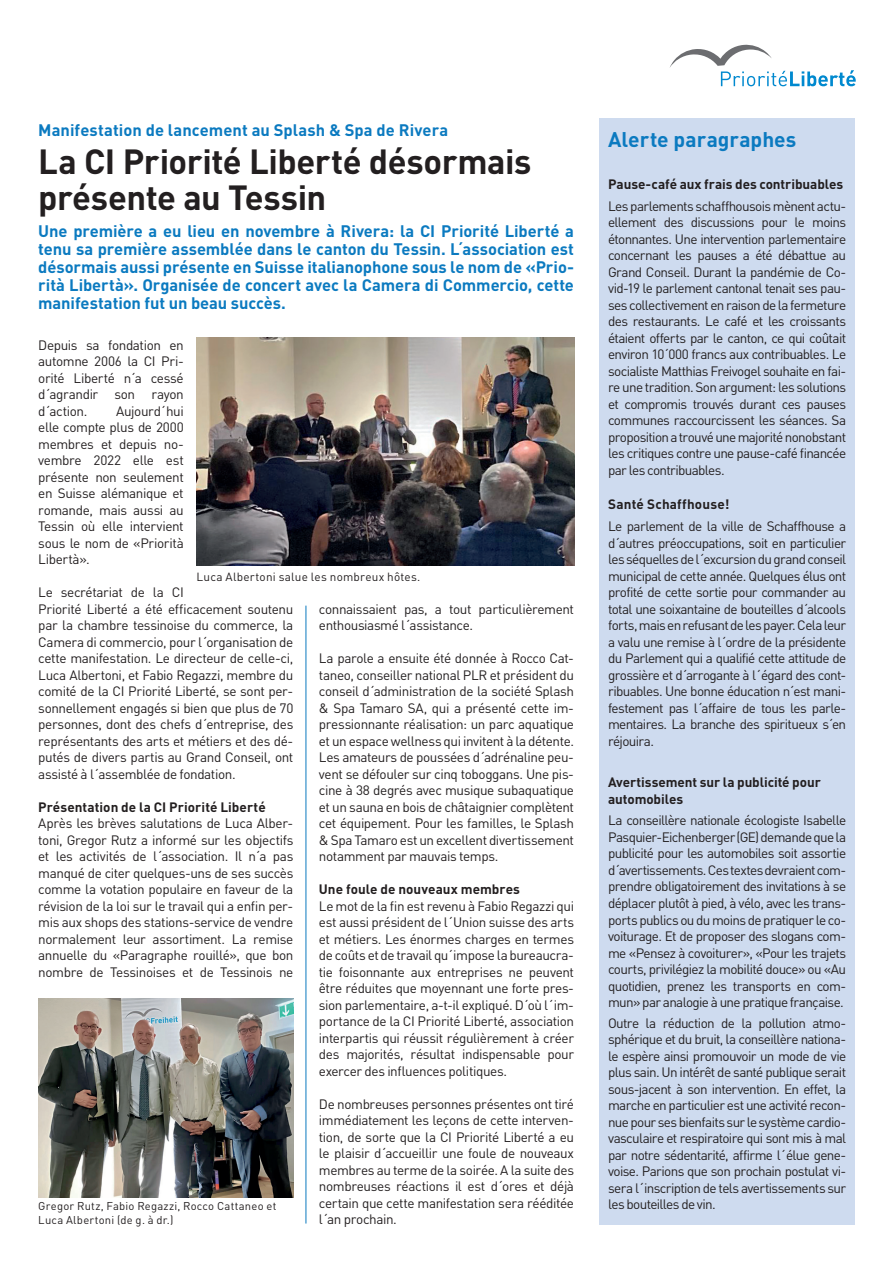
<style>
.page{position:relative;width:893px;height:1263px;background:#fff}
.page>*{position:absolute;margin:0;border:0;box-sizing:border-box;transform-origin:0 0}
.Titel_Artikel{font:700 34.5px/36px "DIN Pro";letter-spacing:-.015em;color:#231f20}
.Editorial_Titel{font:700 21px "DIN Pro";color:#0b7ac0}
.Untertitel_Artikel{font:700 16.5px/18px "DIN Pro";color:#0b7ac0;text-align:justify}
.Grundtext_Artikel{font:13.5px/16.5px "DIN Pro";letter-spacing:-.03em;color:#231f20;text-align:justify}
.Grundtext_Editorial{font:13.5px/16.5px "DIN Pro";letter-spacing:-.05em;color:#231f20;text-align:justify}
.Grundtext_Editorial-2{font:700 13.5px/16.5px "DIN Pro";letter-spacing:-.005em;color:#231f20}
.Grundtext_Artikel-2{font:700 13.5px "DIN Pro";letter-spacing:.005em;color:#231f20}
.Grundtext_Editorial-3{font:700 13.5px "DIN Pro";letter-spacing:.015em;color:#231f20}
.Grundtext_Artikel-3{font:11.7px "DIN Pro";letter-spacing:.02em;color:#231f20}
.Grundtext_Artikel-4{font:11.25px/13.5px "DIN Pro";letter-spacing:.02em;color:#231f20}
</style>
<div class="page">
<svg style="left:670px;top:45px;width:186px;height:41px"></svg>
<hr style="left:306px;top:606px;width:1px;height:617px;background:#0b7ac0">
<div style="left:600px;top:118px;width:255px;height:1107px;background:#cedbef"></div>
<img style="left:197px;top:338px;width:377px;height:228px">
<img style="left:38px;top:999px;width:255px;height:199px">
<p class="Untertitel_Artikel" style="left:38px;top:120px;width:412px">Manifestation de lancement au Splash &amp; Spa de Rivera</p>
<p class="Titel_Artikel" style="left:38px;top:142px;width:495px">La CI Priorité Liberté désormais présente au Tessin</p>
<p class="Untertitel_Artikel" style="left:38px;top:221px;width:537px">Une première a eu lieu en novembre à Rivera: la CI Priorité Liberté a tenu sa première assemblée dans le canton du Tessin. L´association est désormais aussi présente en Suisse italianophone sous le nom de «Prio&shy;rità Libertà». Organisée de concert avec la Camera di Commercio, cette manifestation fut un beau succès.</p>
<p class="Grundtext_Artikel" style="left:38px;top:336px;width:147px">Depuis sa fondation en automne 2006 la CI Pri&shy;orité Liberté n´a cessé d´agrandir son rayon d´action.</p>
<p class="Grundtext_Artikel" style="left:38px;top:402px;width:147px;text-indent:78px">Aujourd´hui elle compte plus de 2000 membres et depuis no&shy;vembre 2022 elle est présente non seulement en Suisse alémanique et romande, mais aussi au Tessin où elle intervient sous le nom de «Priorità Libertà».</p>
<p class="Grundtext_Artikel" style="left:38px;top:583px;width:257px;text-align:left">Le secrétariat de la CI<br>Priorité Liberté a été efficacement soutenu par la chambre tessinoise du commerce, la Camera di commercio, pour l´organisation de cette manifestation. Le directeur de celle-ci, Luca Albertoni, et Fabio Regazzi, membre du comité de la CI Priorité Liberté, se sont per&shy;sonnellement engagés si bien que plus de 70 personnes, dont des chefs d´entreprise, des représentants des arts et métiers et des dé&shy;putés de divers partis au Grand Conseil, ont assisté à l´assemblée de fondation.</p>
<p class="Grundtext_Artikel-2" style="left:38px;top:798px;width:229px">Présentation de la CI Priorité Liberté</p>
<p class="Grundtext_Artikel" style="left:38px;top:814px;width:257px">Après les brèves salutations de Luca Alber&shy;toni, Gregor Rutz a informé sur les objectifs et les activités de l´association. Il n´a pas manqué de citer quelques-uns de ses succès comme la votation populaire en faveur de la révision de la loi sur le travail qui a enfin per&shy;mis aux shops des stations-service de vendre normalement leur assortiment. La remise annuelle du «Paragraphe rouillé», que bon nombre de Tessinoises et de Tessinois ne</p>
<p class="Grundtext_Artikel-3" style="left:197px;top:568px;width:225px">Luca Albertoni salue les nombreux hôtes.</p>
<p class="Grundtext_Artikel" style="left:319px;top:600px;width:257px">connaissaient pas, a tout particulièrement enthousiasmé l´assistance.</p>
<p class="Grundtext_Artikel" style="left:319px;top:649px;width:257px">La parole a ensuite été donnée à Rocco Cat&shy;taneo, conseiller national PLR et président du conseil d´administration de la société Splash &amp; Spa Tamaro SA, qui a présenté cette im&shy;pressionnante réalisation: un parc aquatique et un espace wellness qui invitent à la détente.<br>Les amateurs de poussées d´adrénaline peu&shy;vent se défouler sur cinq toboggans. Une pis&shy;cine à 38 degrés avec musique subaquatique et un sauna en bois de châtaignier complètent cet équipement. Pour les familles, le Splash &amp; Spa Tamaro est un excellent divertissement notamment par mauvais temps.</p>
<p class="Grundtext_Artikel-2" style="left:319px;top:880px;width:203px">Une foule de nouveaux membres</p>
<p class="Grundtext_Artikel" style="left:319px;top:897px;width:257px">Le mot de la fin est revenu à Fabio Regazzi qui est aussi président de l´Union suisse des arts et métiers. Les énormes charges en termes de coûts et de travail qu´impose la bureaucra&shy;tie foisonnante aux entreprises ne peuvent être réduites que moyennant une forte pres&shy;sion parlementaire, a-t-il expliqué. D´où l´im&shy;portance de la CI Priorité Liberté, association interpartis qui réussit régulièrement à créer des majorités, résultat indispensable pour exercer des influences politiques.</p>
<p class="Grundtext_Artikel" style="left:319px;top:1095px;width:257px">De nombreuses personnes présentes ont tiré immédiatement les leçons de cette interven&shy;tion, de sorte que la CI Priorité Liberté a eu le plaisir d´accueillir une foule de nouveaux membres au terme de la soirée. A la suite des nombreuses réactions il est d´ores et déjà certain que cette manifestation sera rééditée l´an prochain.</p>
<p class="Grundtext_Artikel-4" style="left:38px;top:1199px;width:240px">Gregor Rutz, Fabio Regazzi, Rocco Cattaneo et<br>Luca Albertoni (de g. à dr.)</p>
<p class="Editorial_Titel" style="left:608px;top:125px;width:190px">Alerte paragraphes</p>
<p class="Grundtext_Editorial-2" style="left:608px;top:175px;width:237px">Pause-café aux frais des contribuables</p>
<p class="Grundtext_Editorial" style="left:608px;top:197px;width:240px">Les parlements schaffhousois mènent actu&shy;ellement des discussions pour le moins étonnantes. Une intervention parlementaire concernant les pauses a été débattue au Grand Conseil. Durant la pandémie de Co&shy;vid-19 le parlement cantonal tenait ses pau&shy;ses collectivement en raison de la fermeture des restaurants. Le café et les croissants étaient offerts par le canton, ce qui coûtait environ 10´000 francs aux contribuables. Le socialiste Matthias Freivogel souhaite en fai&shy;re une tradition. Son argument: les solutions et compromis trouvés durant ces pauses communes raccourcissent les séances. Sa proposition a trouvé une majorité nonobstant les critiques contre une pause-café financée par les contribuables.</p>
<p class="Grundtext_Editorial-3" style="left:608px;top:495px;width:123px">Santé Schaffhouse!</p>
<p class="Grundtext_Editorial" style="left:608px;top:517px;width:240px">Le parlement de la ville de Schaffhouse a d´autres préoccupations, soit en particulier les séquelles de l´excursion du grand conseil municipal de cette année. Quelques élus ont profité de cette sortie pour commander au total une soixantaine de bouteilles d´alcools forts, mais en refusant de les payer. Cela leur a valu une remise à l´ordre de la présidente du Parlement qui a qualifié cette attitude de grossière et d´arrogante à l´égard des cont&shy;ribuables. Une bonne éducation n´est mani&shy;festement pas l´affaire de tous les parle&shy;mentaires. La branche des spiritueux s´en réjouira.</p>
<p class="Grundtext_Editorial-2" style="left:608px;top:773px;width:214px">Avertissement sur la publicité pour automobiles</p>
<p class="Grundtext_Editorial" style="left:608px;top:812px;width:240px">La conseillère nationale écologiste Isabelle Pasquier-Eichenberger (GE) demande que la publicité pour les automobiles soit assortie d´avertissements. Ces textes devraient com&shy;prendre obligatoirement des invitations à se déplacer plutôt à pied, à vélo, avec les trans&shy;ports publics ou du moins de pratiquer le co&shy;voiturage. Et de proposer des slogans com&shy;me «Pensez à covoiturer», «Pour les trajets courts, privilégiez la mobilité douce» ou «Au quotidien, prenez les transports en com&shy;mun» par analogie à une pratique française.</p>
<p class="Grundtext_Editorial" style="left:608px;top:1014px;width:240px">Outre la réduction de la pollution atmo&shy;sphérique et du bruit, la conseillère nationa&shy;le espère ainsi promouvoir un mode de vie plus sain. Un intérêt de santé publique serait sous-jacent à son intervention. En effet, la marche en particulier est une activité recon&shy;nue pour ses bienfaits sur le système cardio&shy;vasculaire et respiratoire qui sont mis à mal par notre sédentarité, affirme l´élue gene&shy;voise. Parions que son prochain postulat vi&shy;sera l´inscription de tels avertissements sur les bouteilles de vin.</p>
</div>
